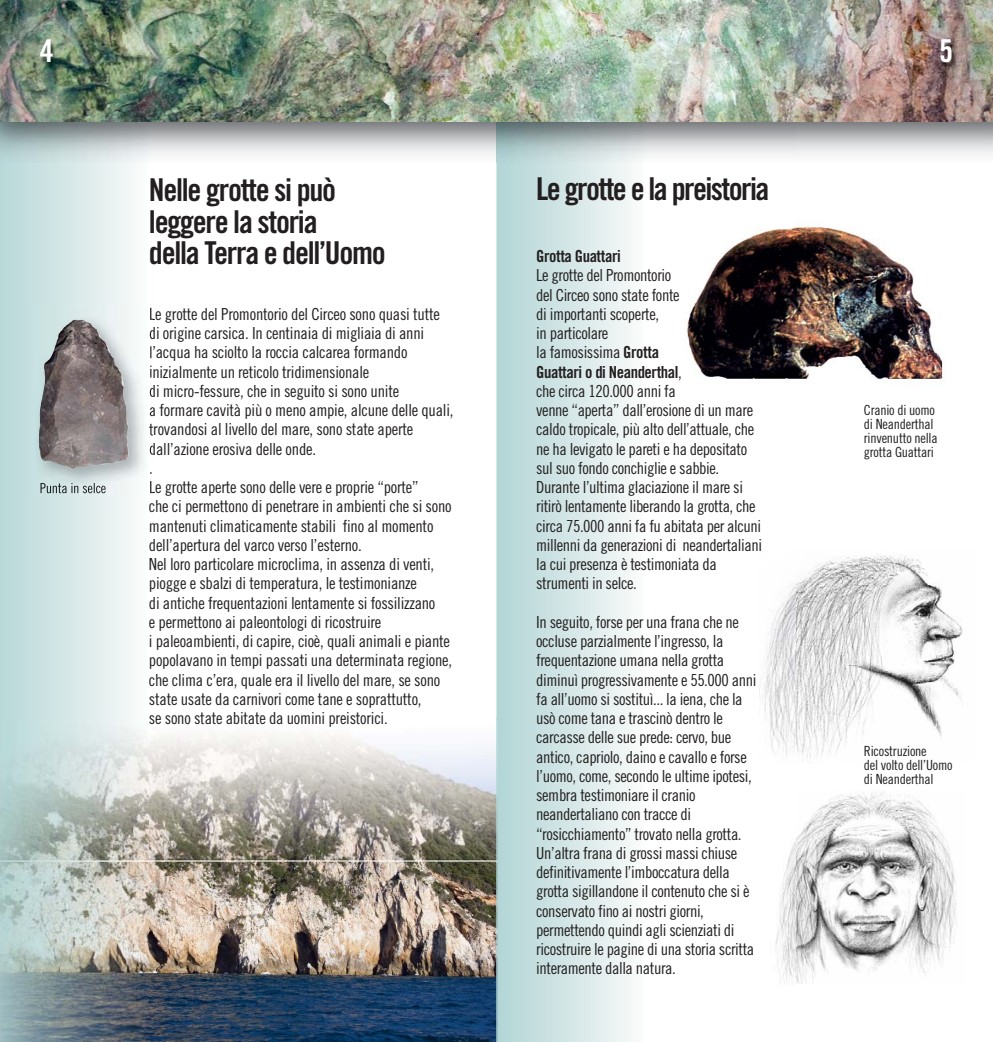
<style>
.page{position:relative;width:993px;height:1042px;background:#fff}
.page>*{position:absolute;margin:0;border:0;box-sizing:border-box;transform-origin:0 0}
.t1{font:31.5px/31.5px "Trade Gothic Bold Cond Twenty";letter-spacing:-.04em;color:#231f20}
.t2{font:31.5px "Trade Gothic Bold Cond Twenty";color:#fff}
.t3{font:16.62px/19.2px "Trade Gothic Cond Eighteen";letter-spacing:-.025em;color:#231f20}
.t4{font:16.62px "Trade Gothic Bold Cond Twenty";letter-spacing:-.025em;color:#231f20}
.t5{font:14px/14px "Trade Gothic Cond Eighteen";letter-spacing:-.015em;color:#231f20}
.s1{font-family:"Trade Gothic Bold Cond Twenty"}
.s2{font-family:"Trade Gothic Cond Eighteen"}
</style>
<div class="page">
<img style="left:795px;top:555px;width:168px;height:203px">
<img style="left:795px;top:792px;width:162px;height:192px">
<img style="left:496px;top:162px;width:146px;height:880px">
<img style="left:759px;top:586px;width:36px;height:170px">
<img style="left:775px;top:842px;width:20px;height:137px">
<img style="left:686px;top:226px;width:257px;height:154px">
<img style="left:149px;top:861px;width:348px;height:181px">
<img style="left:149px;top:860px;width:347px;height:1px">
<img style="left:149px;top:720px;width:355px;height:140px">
<img style="left:0;top:122px;width:149px;height:920px">
<img style="left:146px;top:122px;width:846px;height:40px">
<img style="left:0;top:0;width:992px;height:122px">
<img style="left:858px;top:32px;width:114px;height:74px">
<img style="left:34px;top:32px;width:108px;height:72px">
<img style="left:27px;top:304px;width:126px;height:192px">
<img style="left:150px;top:308px;width:3px;height:15px">
<img style="left:150px;top:327px;width:3px;height:15px">
<img style="left:150px;top:346px;width:3px;height:15px">
<svg style="left:150px;top:365px;width:3px;height:13px"></svg>
<img style="left:150px;top:385px;width:3px;height:14px">
<img style="left:150px;top:404px;width:3px;height:15px">
<svg style="left:149px;top:423px;width:4px;height:12px"></svg>
<svg style="left:150px;top:442px;width:3px;height:13px"></svg>
<img style="left:150px;top:481px;width:3px;height:15px">
<img style="left:40px;top:483px;width:66px;height:10px">
<img style="left:38px;top:319px;width:91px;height:150px">
<h1 class="t2" style="left:40px;top:40px;width:15px">4</h1>
<h1 class="t2" style="left:938px;top:40px;width:15px">5</h1>
<h1 class="t1" style="left:149px;top:177px;width:238px">Nelle grotte si può leggere la storia<br>della Terra e dell’Uomo</h1>
<p class="t3" style="left:149px;top:306px;width:306px">Le grotte del Promontorio del Circeo sono quasi tutte di origine carsica. In centinaia di migliaia di anni l’acqua ha sciolto la roccia calcarea formando inizialmente un reticolo tridimensionale<br>di micro-fessure, che in seguito si sono unite<br>a formare cavità più o meno ampie, alcune delle quali, trovandosi al livello del mare, sono state aperte dall’azione erosiva delle onde.</p>
<p class="t3" style="left:149px;top:479px;width:304px">Le grotte aperte sono delle vere e proprie “porte”<br>che ci permettono di penetrare in ambienti che si sono mantenuti climaticamente stabili fino al momento dell’apertura del varco verso l’esterno.<br>Nel loro particolare microclima, in assenza di venti, piogge e sbalzi di temperatura, le testimonianze<br>di antiche frequentazioni lentamente si fossilizzano<br>e permettono ai paleontologi di ricostruire<br>i paleoambienti, di capire, cioè, quali animali e piante popolavano in tempi passati una determinata regione, che clima c’era, quale era il livello del mare, se sono state usate da carnivori come tane e soprattutto,<br>se sono state abitate da uomini preistorici.</p>
<h1 class="t1" style="left:536px;top:176px;width:235px">Le grotte e la preistoria</h1>
<p class="t4" style="left:536px;top:250px;width:86px">Grotta Guattari</p>
<p class="t3" style="left:536px;top:267px;width:145px">Le grotte del Promontorio del Circeo sono state fonte di importanti scoperte,<br>in particolare<br>la famosissima <span class="s1">Grotta</span></p>
<p class="t4" style="left:536px;top:365px;width:147px">Guattari o di Neanderthal<span class="s2">,</span></p>
<p class="t3" style="left:536px;top:383px;width:227px">che circa 120.000 anni fa<br>venne “aperta” dall’erosione di un mare caldo tropicale, più alto dell’attuale, che ne ha levigato le pareti e ha depositato sul suo fondo conchiglie e sabbie.<br>Durante l’ultima glaciazione il mare si ritirò lentamente liberando la grotta, che circa 75.000 anni fa fu abitata per alcuni millenni da generazioni di neandertaliani la cui presenza è testimoniata da strumenti in selce.</p>
<p class="t3" style="left:536px;top:614px;width:221px">In seguito, forse per una frana che ne occluse parzialmente l’ingresso, la frequentazione umana nella grotta diminuì progressivamente e 55.000 anni fa all’uomo si sostituì... la iena, che la usò come tana e trascinò dentro le carcasse delle sue prede: cervo, bue antico, capriolo, daino e cavallo e forse l’uomo, come, secondo le ultime ipotesi, sembra testimoniare il cranio neandertaliano con tracce di “rosicchiamento” trovato nella grotta.<br>Un’altra frana di grossi massi chiuse definitivamente l’imboccatura della grotta sigillandone il contenuto che si è conservato fino ai nostri giorni, permettendo quindi agli scienziati di ricostruire le pagine di una storia scritta interamente dalla natura.</p>
<p class="t5" style="left:863px;top:404px;width:75px">Cranio di uomo di Neanderthal rinvenutto nella grotta Guattari</p>
<p class="t5" style="left:863px;top:745px;width:90px">Ricostruzione<br>del volto dell’Uomo di Neanderthal</p>
</div>
